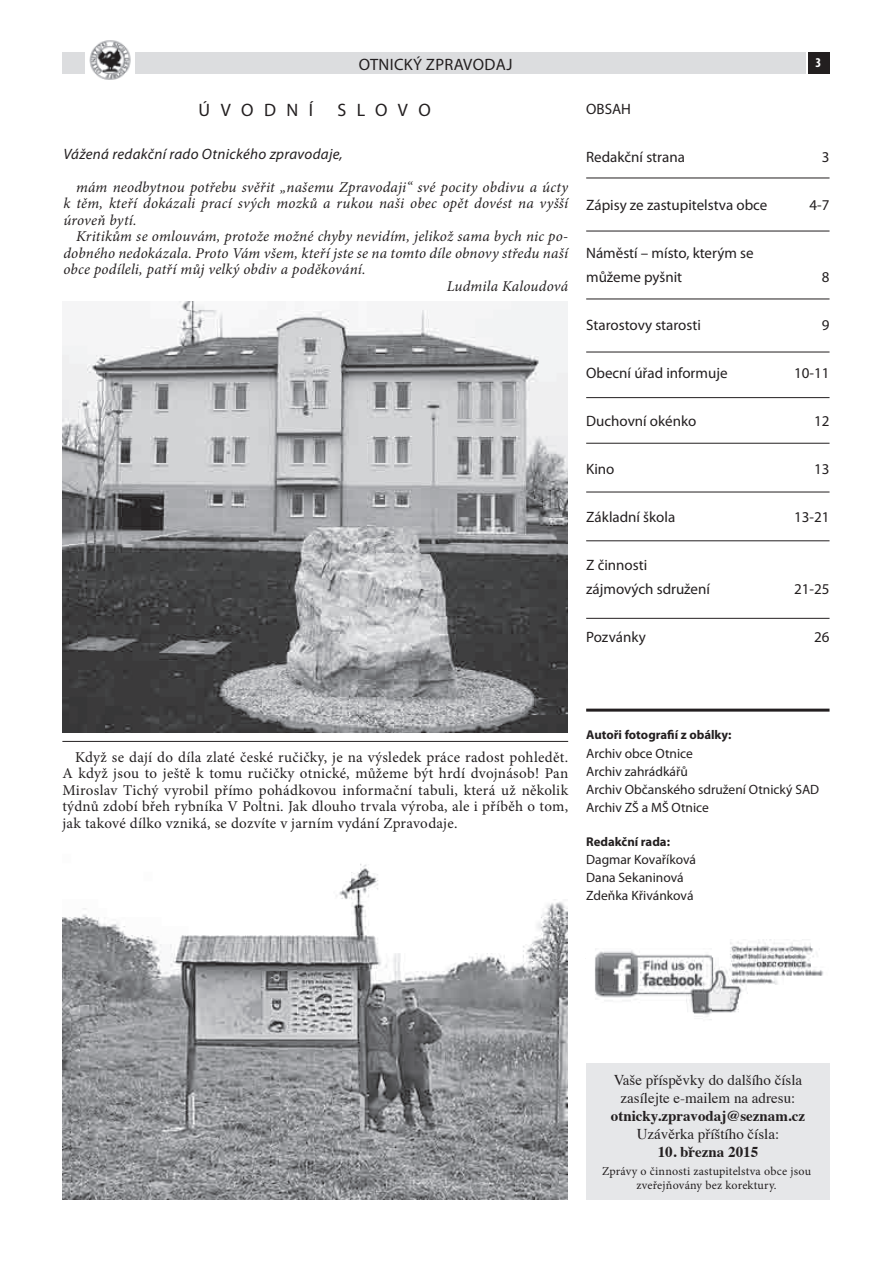
<style>
.page{position:relative;width:893px;height:1263px;background:#fff}
.page>*{position:absolute;margin:0;border:0;box-sizing:border-box;transform-origin:0 0}
.t1{font:18px "Myriad Pro";letter-spacing:.58em;color:#231f20}
.t2{font:16.5px "Myriad Pro";letter-spacing:.02em;color:#231f20}
.t3{font:italic 15px/16.5px "Minion Pro";letter-spacing:.01em;color:#231f20;text-align:justify}
.t4{font:15px/16.5px "Minion Pro";letter-spacing:.02em;color:#231f20;text-align:justify}
.t5{font:15px/24px "Myriad Pro";color:#231f20}
.t6{font:15px/18px "Times";color:#231f20;text-align:center}
.t7{font:700 15px "Times";color:#231f20}
.t8{font:italic 15px "Myriad Pro";letter-spacing:.02em;color:#231f20}
.t9{font:13.5px/18px "Myriad Pro";color:#231f20}
.t10{font:700 condensed 13.5px "Myriad Pro";color:#fff}
.t11{font:700 12.75px "Myriad Pro";color:#231f20}
.t12{font:12px/13.5px "Minion Pro";letter-spacing:.015em;color:#231f20;text-align:center}
</style>
<div class="page">
<div style="left:62px;top:52px;width:743px;height:21px;background:#dcdddf"></div>
<div style="left:807px;top:52px;width:21px;height:21px;background:#231f20"></div>
<div style="left:85px;top:38px;width:50px;height:42px;background:#fff"></div>
<img style="left:89px;top:40px;width:42px;height:40px">
<div style="left:586px;top:1063px;width:243px;height:136px;background:#e6e7e9"></div>
<hr style="left:586px;top:708px;width:243px;height:3px;background:#231f20">
<img style="left:62px;top:864px;width:505px;height:335px">
<img style="left:62px;top:301px;width:505px;height:431px">
<hr style="left:62px;top:741px;width:506px;height:1px;background:#231f20">
<img style="left:595px;top:939px;width:229px;height:81px">
<hr style="left:586px;top:178px;width:243px;height:1px;background:#231f20">
<hr style="left:586px;top:231px;width:243px;height:1px;background:#231f20">
<hr style="left:586px;top:298px;width:243px;height:1px;background:#231f20">
<hr style="left:586px;top:352px;width:243px;height:1px;background:#231f20">
<hr style="left:586px;top:397px;width:243px;height:1px;background:#231f20">
<hr style="left:586px;top:443px;width:243px;height:1px;background:#231f20">
<hr style="left:586px;top:491px;width:243px;height:1px;background:#231f20">
<hr style="left:586px;top:540px;width:243px;height:1px;background:#231f20">
<hr style="left:586px;top:618px;width:243px;height:1px;background:#231f20">
<p class="t2" style="left:358px;top:54px;width:155px">otnický zpravodaj</p>
<p class="t10" style="left:815px;top:54px;width:7px">3</p>
<p class="t1" style="left:198px;top:99px;width:116px">úvodní</p>
<p class="t1" style="left:337px;top:99px;width:95px">slovo</p>
<p class="t8" style="left:63px;top:144px;width:281px">Vážená redakční rado Otnického zpravodaje,</p>
<p class="t3" style="left:63px;top:178px;width:506px;text-indent:13px">mám neodbytnou potřebu svěřit „našemu Zpravodaji“ své pocity obdivu a úcty k těm, kteří dokázali prací svých mozků a rukou naši obec opět dovést na vyšší úroveň bytí.</p>
<p class="t3" style="left:76px;top:228px;width:493px">Kritikům se omlouvám, protože možné chyby nevidím, jelikož sama bych nic po-</p>
<p class="t3" style="left:63px;top:244px;width:506px">dobného nedokázala. Proto Vám všem, kteří jste se na tomto díle obnovy středu naší</p>
<p class="t3" style="left:63px;top:261px;width:303px">obce podíleli, patří můj velký obdiv a poděkování.</p>
<p class="t3" style="left:446px;top:277px;width:123px">Ludmila Kaloudová</p>
<p class="t5" style="left:586px;top:96px;width:46px">oBsaH</p>
<p class="t5" style="left:586px;top:144px;width:100px">redakční strana</p>
<p class="t5" style="left:821px;top:144px;width:9px">3</p>
<p class="t5" style="left:586px;top:192px;width:183px">zápisy ze zastupitelstva obce</p>
<p class="t5" style="left:809px;top:192px;width:21px">4-7</p>
<p class="t5" style="left:586px;top:240px;width:169px">náměstí – místo, kterým se můžeme pyšnit</p>
<p class="t5" style="left:821px;top:264px;width:9px">8</p>
<p class="t5" style="left:586px;top:312px;width:116px">starostovy starosti</p>
<p class="t5" style="left:821px;top:312px;width:9px">9</p>
<p class="t5" style="left:586px;top:360px;width:143px">obecní úřad informuje</p>
<p class="t5" style="left:793px;top:360px;width:37px">10-11</p>
<p class="t5" style="left:586px;top:408px;width:112px">duchovní okénko</p>
<p class="t5" style="left:813px;top:408px;width:17px">12</p>
<p class="t5" style="left:586px;top:456px;width:30px">kino</p>
<p class="t5" style="left:813px;top:456px;width:17px">13</p>
<p class="t5" style="left:586px;top:504px;width:91px">základní škola</p>
<p class="t5" style="left:793px;top:504px;width:37px">13-21</p>
<p class="t5" style="left:586px;top:552px;width:125px">z činnosti zájmových sdružení</p>
<p class="t5" style="left:793px;top:576px;width:37px">21-25</p>
<p class="t5" style="left:586px;top:624px;width:61px">pozvánky</p>
<p class="t5" style="left:813px;top:624px;width:17px">26</p>
<p class="t4" style="left:62px;top:748px;width:507px;text-indent:13px">Když se dají do díla zlaté české ručičky, je na výsledek práce radost pohledět.<br>A když jsou to ještě k tomu ručičky otnické, můžeme být hrdí dvojnásob! Pan Miroslav Tichý vyrobil přímo pohádkovou informační tabuli, která už několik týdnů zdobí břeh rybníka V Poltni. Jak dlouho trvala výroba, ale i příběh o tom, jak takové dílko vzniká, se dozvíte v jarním vydání Zpravodaje.</p>
<p class="t11" style="left:586px;top:726px;width:147px">Autoři fotografií z obálky:</p>
<p class="t9" style="left:586px;top:743px;width:234px">archiv obce otnice<br>archiv zahrádkářů<br>archiv občanského sdružení otnický sad archiv zŠ a MŠ otnice</p>
<p class="t11" style="left:586px;top:833px;width:85px">Redakční rada:</p>
<p class="t9" style="left:586px;top:850px;width:111px">dagmar kovaříková dana sekaninová zdeňka křivánková</p>
<p class="t6" style="left:613px;top:1069px;width:190px">Vaše příspěvky do dalšího čísla zasílejte e-mailem na adresu:</p>
<p class="t7" style="left:610px;top:1101px;width:195px">otnicky.zpravodaj@seznam.cz</p>
<p class="t6" style="left:636px;top:1123px;width:144px">Uzávěrka příštího čísla:</p>
<p class="t7" style="left:657px;top:1137px;width:102px">10. března 2015</p>
<p class="t12" style="left:602px;top:1164px;width:210px">Zprávy o činnosti zastupitelstva obce jsou zveřejňovány bez korektury.</p>
</div>
